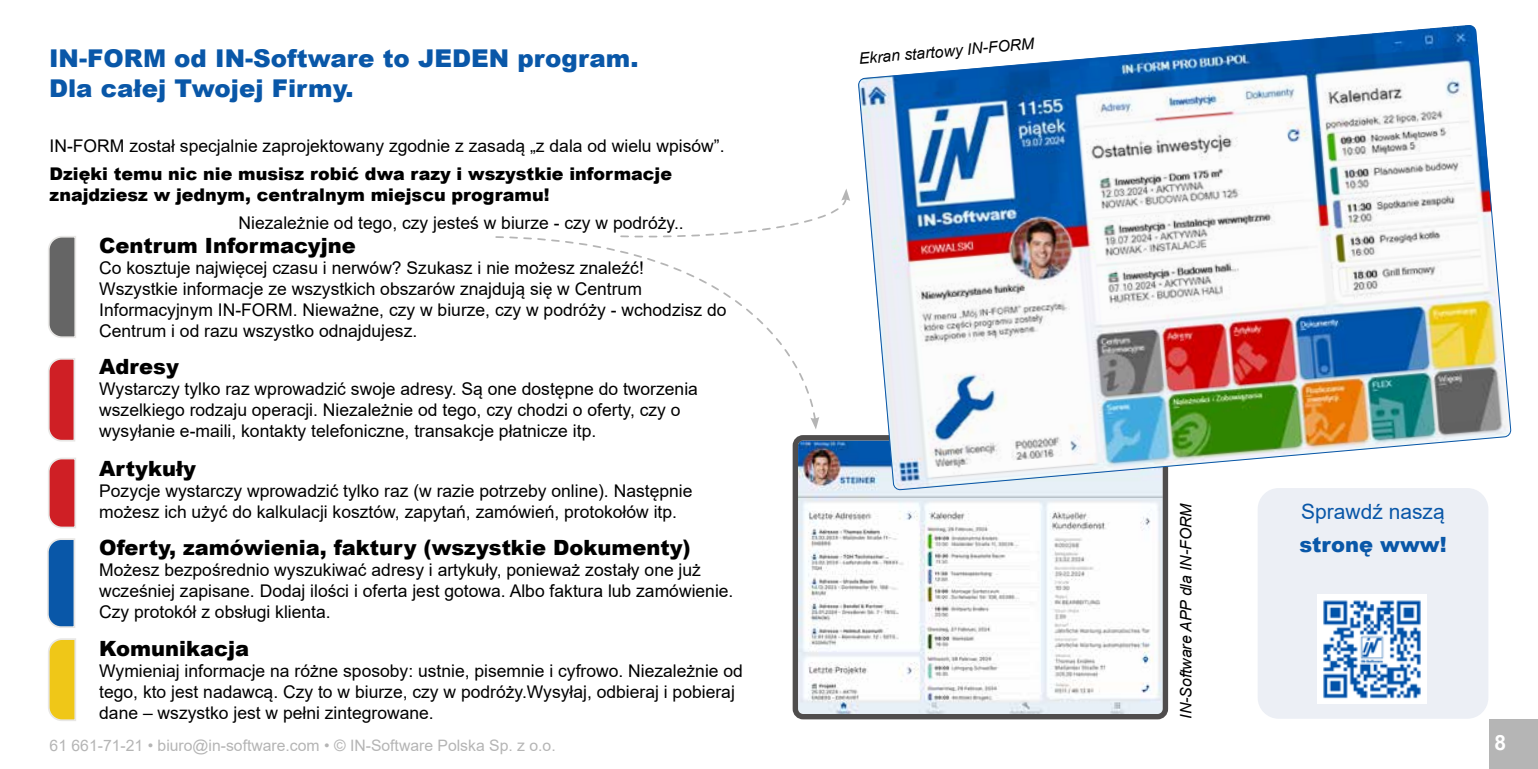
<style>
.page{position:relative;width:1538px;height:769px;background:#fff}
.page>*{position:absolute;margin:0;border:0;box-sizing:border-box;transform-origin:0 0}
.t1{font:900 24.5px/29.4px "Arial";color:#0957a8}
.t2{font:900 21px "Arial";color:#000}
.t3{font:21px "Arial";color:#0957a8}
.t4{font:900 21px "Arial";color:#0957a8}
.t5{font:700 21px "Arial";color:#fff}
.t6{font:17.5px/21px "Arial";color:#000}
.t7{font:900 17.5px/21px "Arial";color:#000}
.t8{font:15.75px "Arial";color:#b5b5b5}
.t9{font:italic 15.75px "Arial";color:#000}
</style>
<div class="page">
<div style="left:1489px;top:719px;width:49px;height:50px;background:#b5b5b5"></div>
<div style="left:1258px;top:488px;width:230px;height:231px;background:#eceff5;border-radius:21px"></div>
<img style="left:1318px;top:594px;width:109px;height:110px">
<svg style="left:495px;top:236px;width:321px;height:181px"></svg>
<svg style="left:810px;top:417px;width:9px;height:12px"></svg>
<svg style="left:619px;top:189px;width:231px;height:50px"></svg>
<img style="left:799px;top:441px;width:363px;height:272px">
<div style="left:793px;top:435px;width:375px;height:284px;border:5px solid #4f4d4d;border-radius:8px"></div>
<img style="left:858px;top:25px;width:653px;height:465px">
<svg style="left:48px;top:236px;width:28px;height:102px;background:#7b7b7a"></svg>
<svg style="left:48px;top:358px;width:27px;height:84px;background:#d44448"></svg>
<svg style="left:48px;top:458px;width:28px;height:70px;background:#d44449"></svg>
<svg style="left:47px;top:538px;width:28px;height:90px;background:#3171b3"></svg>
<svg style="left:48px;top:638px;width:28px;height:83px;background:#eecd3e"></svg>
<h1 class="t1" style="left:49px;top:43px;width:591px">IN-FORM od IN-Software to JEDEN program.<br>Dla całej Twojej Firmy.</h1>
<p class="t6" style="left:50px;top:136px;width:676px">IN-FORM został specjalnie zaprojektowany zgodnie z zasadą „z dala od wielu wpisów”.</p>
<p class="t7" style="left:50px;top:163px;width:624px">Dzięki temu nic nie musisz robić dwa razy i wszystkie informacje znajdziesz w jednym, centralnym miejscu programu!</p>
<p class="t6" style="left:239px;top:213px;width:447px">Niezależnie od tego, czy jesteś w biurze - czy w podróży..</p>
<p class="t2" style="left:99px;top:230px;width:258px">Centrum Informacyjne</p>
<p class="t6" style="left:99px;top:257px;width:629px">Co kosztuje najwięcej czasu i nerwów? Szukasz i nie możesz znaleźć!<br>Wszystkie informacje ze wszystkich obszarów znajdują się w Centrum Informacyjnym IN-FORM. Nieważne, czy w biurze, czy w podróży - wchodzisz do Centrum i od razu wszystko odnajdujesz.</p>
<p class="t2" style="left:99px;top:352px;width:81px">Adresy</p>
<p class="t6" style="left:99px;top:379px;width:600px">Wystarczy tylko raz wprowadzić swoje adresy. Są one dostępne do tworzenia wszelkiego rodzaju operacji. Niezależnie od tego, czy chodzi o oferty, czy o wysyłanie e-maili, kontakty telefoniczne, transakcje płatnicze itp.</p>
<p class="t2" style="left:99px;top:453px;width:98px">Artykuły</p>
<p class="t6" style="left:99px;top:480px;width:595px">Pozycje wystarczy wprowadzić tylko raz (w razie potrzeby online). Następnie możesz ich użyć do kalkulacji kosztów, zapytań, zamówień, protokołów itp.</p>
<p class="t2" style="left:99px;top:532px;width:593px">Oferty, zamówienia, faktury (wszystkie Dokumenty)</p>
<p class="t6" style="left:99px;top:559px;width:636px">Możesz bezpośrednio wyszukiwać adresy i artykuły, ponieważ zostały one już wcześniej zapisane. Dodaj ilości i oferta jest gotowa. Albo faktura lub zamówienie.<br>Czy protokół z obsługi klienta.</p>
<p class="t2" style="left:99px;top:633px;width:151px">Komunikacja</p>
<p class="t6" style="left:99px;top:660px;width:645px">Wymieniaj informacje na różne sposoby: ustnie, pisemnie i cyfrowo. Niezależnie od tego, kto jest nadawcą. Czy to w biurze, czy w podróży.Wysyłaj, odbieraj i pobieraj dane – wszystko jest w pełni zintegrowane.</p>
<p class="t9" style="left:858px;top:49px;width:177px;rotate:-5deg">Ekran startowy IN-FORM</p>
<p class="t9" style="left:1176px;top:719px;width:217px;rotate:-90deg">IN-Software APP dla IN-FORM</p>
<p class="t3" style="left:1301px;top:498px;width:145px">Sprawdź naszą</p>
<p class="t4" style="left:1299px;top:529px;width:149px">stronę www!</p>
<p class="t8" style="left:50px;top:734px;width:508px">61 661-71-21 • biuro@in-software.com • © IN-Software Polska Sp. z o.o.</p>
<p class="t5" style="left:1494px;top:727px;width:13px">8</p>
</div>
